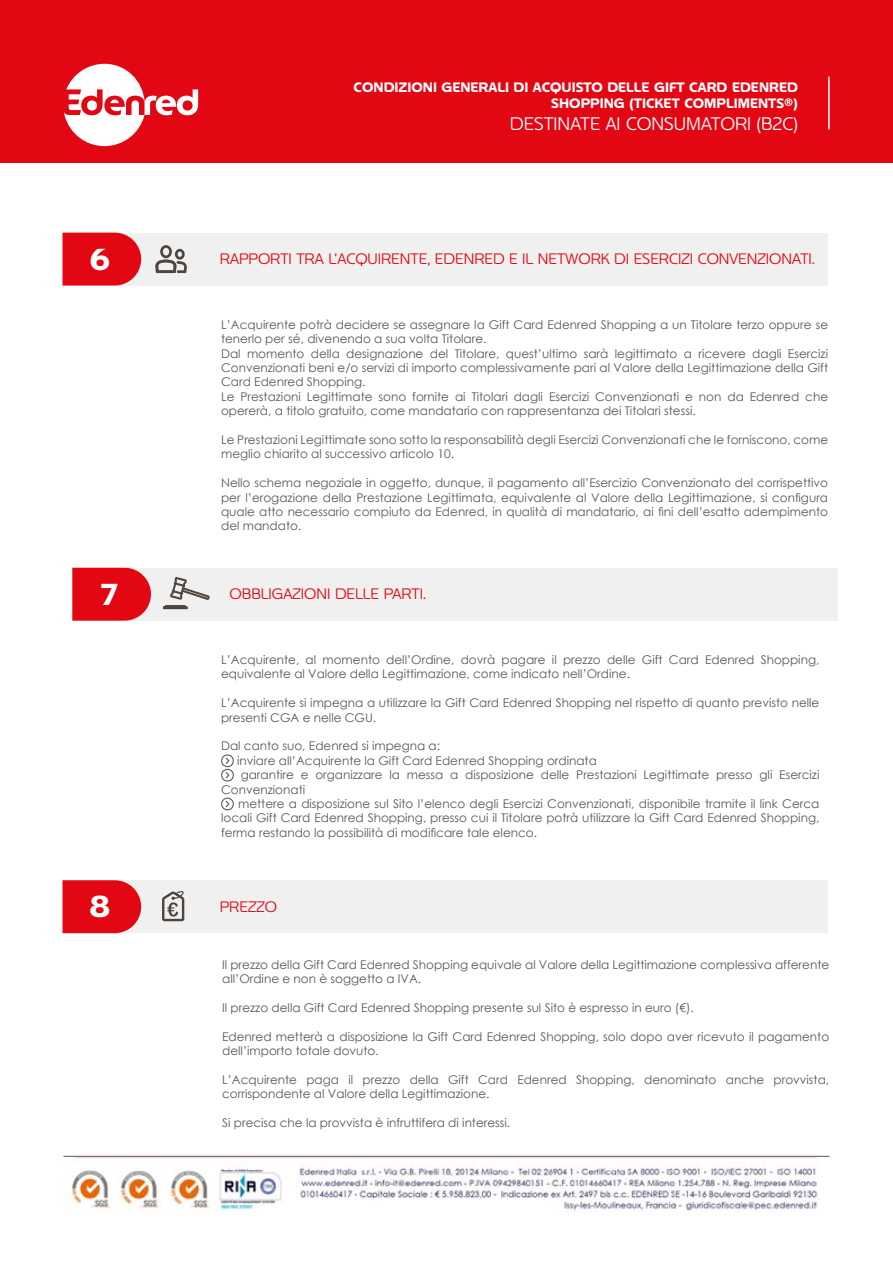
<style>
.page{position:relative;width:893px;height:1263px;background:#fff}
.page>*{position:absolute;margin:0;border:0;box-sizing:border-box;transform-origin:0 0}
.t1{font:700 30px "Edenred";color:#fff}
.t2{font:300 18px "Edenred";color:#fff}
.t3{font:300 15px "Edenred";color:#e30613}
.t4{font:700 13.5px/16.2px "Edenred";color:#fff;text-align:right}
.t5{font:12px/14.4px "Century Gothic";color:#575756}
</style>
<div class="page">
<div style="left:0;top:0;width:893px;height:163px;background:#e30613"></div>
<svg style="left:64px;top:64px;width:134px;height:82px"></svg>
<hr style="left:64px;top:1156px;width:765px;height:1px;background:#575756">
<hr style="left:828px;top:77px;width:2px;height:52px;background:#fff">
<img style="left:63px;top:1158px;width:755px;height:53px">
<div style="left:63px;top:233px;width:764px;height:53px;background:#f0f0f0"></div>
<div style="left:63px;top:880px;width:764px;height:53px;background:#f0f0f0"></div>
<svg style="left:63px;top:233px;width:78px;height:53px"></svg>
<svg style="left:63px;top:880px;width:78px;height:53px"></svg>
<svg style="left:155px;top:245px;width:32px;height:28px"></svg>
<svg style="left:221px;top:754px;width:13px;height:27px"></svg>
<svg style="left:221px;top:798px;width:13px;height:12px"></svg>
<div style="left:73px;top:568px;width:764px;height:53px;background:#f0f0f0"></div>
<svg style="left:72px;top:568px;width:79px;height:53px"></svg>
<svg style="left:163px;top:577px;width:47px;height:32px"></svg>
<svg style="left:162px;top:891px;width:22px;height:30px"></svg>
<h1 class="t1" style="left:90px;top:239px;width:22px">6</h1>
<p class="t4" style="left:354px;top:79px;width:446px">CONDIZIONI GENERALI DI ACQUISTO DELLE GIFT CARD EDENRED<br>SHOPPING (TICKET COMPLIMENTS®)</p>
<h2 class="t2" style="left:510px;top:111px;width:290px">DESTINATE AI CONSUMATORI (B2C)</h2>
<p class="t3" style="left:220px;top:249px;width:597px">RAPPORTI TRA L’ACQUIRENTE, EDENRED E IL NETWORK DI ESERCIZI CONVENZIONATI.</p>
<p class="t5" style="left:221px;top:317px;width:608px">L’Acquirente potrà decidere se assegnare la Gift Card Edenred Shopping a un Titolare terzo oppure se tenerlo per sé, divenendo a sua volta Titolare.<br>Dal momento della designazione del Titolare, quest’ultimo sarà legittimato a ricevere dagli Esercizi Convenzionati beni e/o servizi di importo complessivamente pari al Valore della Legittimazione della Gift Card Edenred Shopping.<br>Le Prestazioni Legittimate sono fornite ai Titolari dagli Esercizi Convenzionati e non da Edenred che opererà, a titolo gratuito, come mandatario con rappresentanza dei Titolari stessi.</p>
<p class="t5" style="left:221px;top:432px;width:608px">Le Prestazioni Legittimate sono sotto la responsabilità degli Esercizi Convenzionati che le forniscono, come meglio chiarito al successivo articolo 10.</p>
<p class="t5" style="left:221px;top:475px;width:608px;text-align:justify">Nello schema negoziale in oggetto, dunque, il pagamento all’Esercizio Convenzionato del corrispettivo per l’erogazione della Prestazione Legittimata, equivalente al Valore della Legittimazione, si configura quale atto necessario compiuto da Edenred, in qualità di mandatario, ai fini dell’esatto adempimento del mandato.</p>
<h1 class="t1" style="left:101px;top:574px;width:19px">7</h1>
<p class="t3" style="left:230px;top:584px;width:198px">OBBLIGAZIONI DELLE PARTI.</p>
<h1 class="t1" style="left:90px;top:886px;width:22px">8</h1>
<p class="t5" style="left:221px;top:652px;width:600px">L’Acquirente, al momento dell’Ordine, dovrà pagare il prezzo delle Gift Card Edenred Shopping, equivalente al Valore della Legittimazione, come indicato nell’Ordine.</p>
<p class="t5" style="left:221px;top:695px;width:600px">L’Acquirente si impegna a utilizzare la Gift Card Edenred Shopping nel rispetto di quanto previsto nelle presenti CGA e nelle CGU.</p>
<p class="t5" style="left:221px;top:739px;width:221px">Dal canto suo, Edenred si impegna a:</p>
<p class="t5" style="left:237px;top:753px;width:361px">inviare all’Acquirente la Gift Card Edenred Shopping ordinata</p>
<p class="t5" style="left:241px;top:767px;width:580px">garantire e organizzare la messa a disposizione delle Prestazioni Legittimate presso gli Esercizi</p>
<p class="t5" style="left:221px;top:782px;width:86px">Convenzionati</p>
<p class="t5" style="left:238px;top:796px;width:583px">mettere a disposizione sul Sito l’elenco degli Esercizi Convenzionati, disponibile tramite il link Cerca</p>
<p class="t5" style="left:221px;top:811px;width:600px">locali Gift Card Edenred Shopping, presso cui il Titolare potrà utilizzare la Gift Card Edenred Shopping,</p>
<p class="t5" style="left:221px;top:825px;width:317px">ferma restando la possibilità di modificare tale elenco.</p>
<p class="t3" style="left:220px;top:897px;width:59px">PREZZO</p>
<p class="t5" style="left:222px;top:957px;width:608px">Il prezzo della Gift Card Edenred Shopping equivale al Valore della Legittimazione complessiva afferente all’Ordine e non è soggetto a IVA.</p>
<p class="t5" style="left:222px;top:1000px;width:473px">Il prezzo della Gift Card Edenred Shopping presente sul Sito è espresso in euro (€).</p>
<p class="t5" style="left:222px;top:1029px;width:608px">Edenred metterà a disposizione la Gift Card Edenred Shopping, solo dopo aver ricevuto il pagamento dell’importo totale dovuto.</p>
<p class="t5" style="left:222px;top:1072px;width:608px">L’Acquirente paga il prezzo della Gift Card Edenred Shopping, denominato anche provvista, corrispondente al Valore della Legittimazione.</p>
<p class="t5" style="left:222px;top:1115px;width:290px">Si precisa che la provvista è infruttifera di interessi.</p>
</div>
